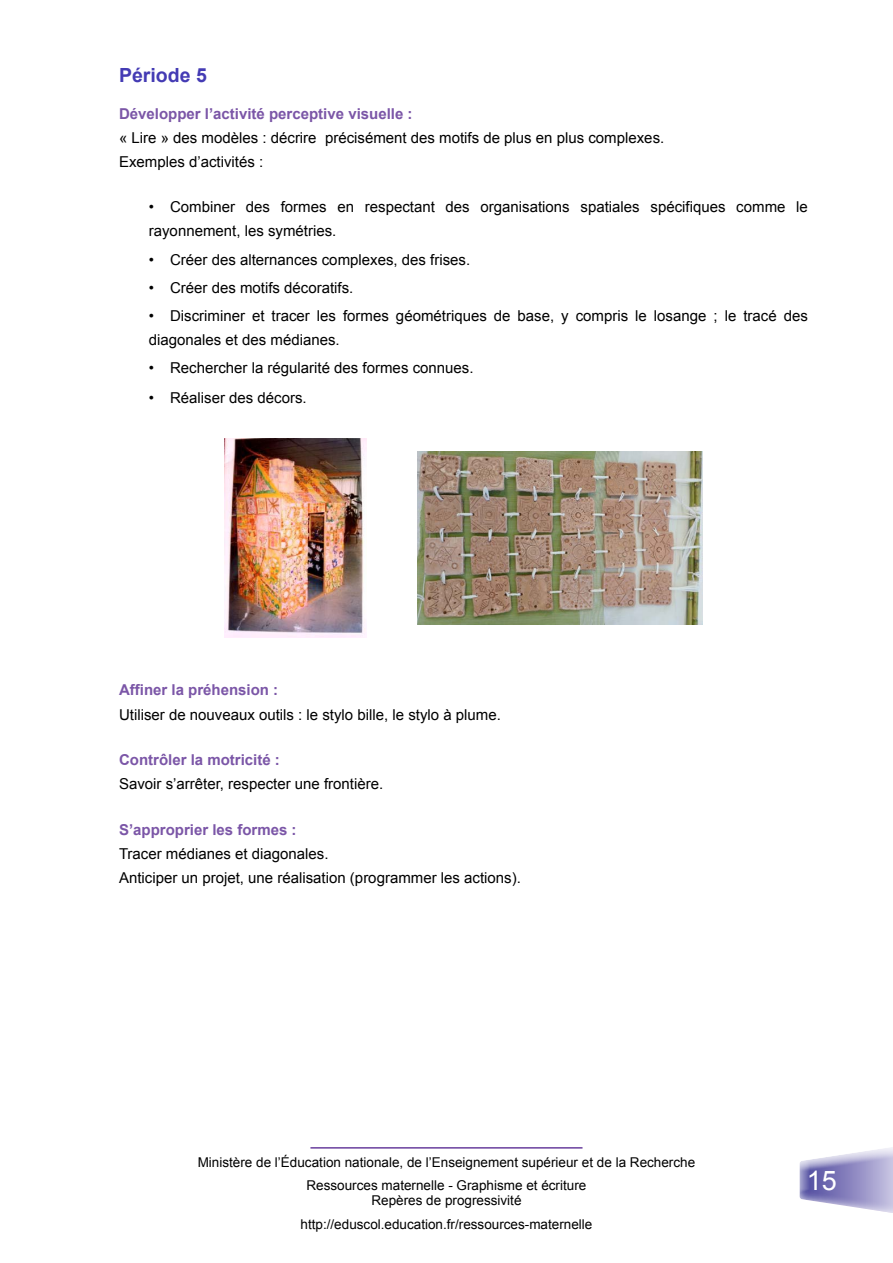
<style>
.page{position:relative;width:893px;height:1263px;background:#fff}
.page>*{position:absolute;margin:0;border:0;box-sizing:border-box;transform-origin:0 0}
.t1{font:27px "Arial";color:#fff}
.t2{font:700 19.5px "Arial";color:#443bb4}
.t3{font:15px/24px "Arial";color:#000}
.t4{font:700 15px "Arial";color:#7b56a7}
.t5{font:13.5px/23.5px "Arial";color:#000;text-align:center}
</style>
<div class="page">
<div style="left:791px;top:1144px;width:102px;height:73px;background:#6a3f9d;opacity:.75"></div>
<hr style="left:310px;top:1147px;width:272px;height:1px;background:#6a3f9d">
<img style="left:417px;top:452px;width:285px;height:172px">
<img style="left:225px;top:438px;width:142px;height:200px">
<h2 class="t2" style="left:119px;top:63px;width:89px">Période 5</h2>
<p class="t4" style="left:119px;top:104px;width:295px">Développer l’activité perceptive visuelle :</p>
<p class="t3" style="left:119px;top:126px;width:547px">« Lire » des modèles : décrire précisément des motifs de plus en plus complexes.<br>Exemples d’activités :</p>
<p class="t3" style="left:149px;top:195px;width:661px">• Combiner des formes en respectant des organisations spatiales spécifiques comme le rayonnement, les symétries.</p>
<p class="t3" style="left:149px;top:247px;width:323px">• Créer des alternances complexes, des frises.</p>
<p class="t3" style="left:149px;top:276px;width:206px">• Créer des motifs décoratifs.</p>
<p class="t3" style="left:149px;top:304px;width:661px">• Discriminer et tracer les formes géométriques de base, y compris le losange ; le tracé des diagonales et des médianes.</p>
<p class="t3" style="left:149px;top:356px;width:326px">• Rechercher la régularité des formes connues.</p>
<p class="t3" style="left:149px;top:386px;width:159px">• Réaliser des décors.</p>
<p class="t4" style="left:119px;top:680px;width:161px">Affiner la préhension :</p>
<p class="t3" style="left:119px;top:703px;width:383px">Utiliser de nouveaux outils : le stylo bille, le stylo à plume.</p>
<p class="t4" style="left:119px;top:750px;width:162px">Contrôler la motricité :</p>
<p class="t3" style="left:119px;top:772px;width:266px">Savoir s’arrêter, respecter une frontière.</p>
<p class="t4" style="left:119px;top:819px;width:179px">S’approprier les formes :</p>
<p class="t3" style="left:119px;top:842px;width:403px">Tracer médianes et diagonales.<br>Anticiper un projet, une réalisation (programmer les actions).</p>
<p class="t5" style="left:198px;top:1150px;width:499px">Ministère de l’Éducation nationale, de l’Enseignement supérieur et de la Recherche<br>Ressources maternelle - Graphisme et écriture</p>
<p class="t5" style="left:301px;top:1189px;width:293px">Repères de progressivité http://eduscol.education.fr/ressources-maternelle</p>
<h1 class="t1" style="left:807px;top:1162px;width:32px">15</h1>
</div>
